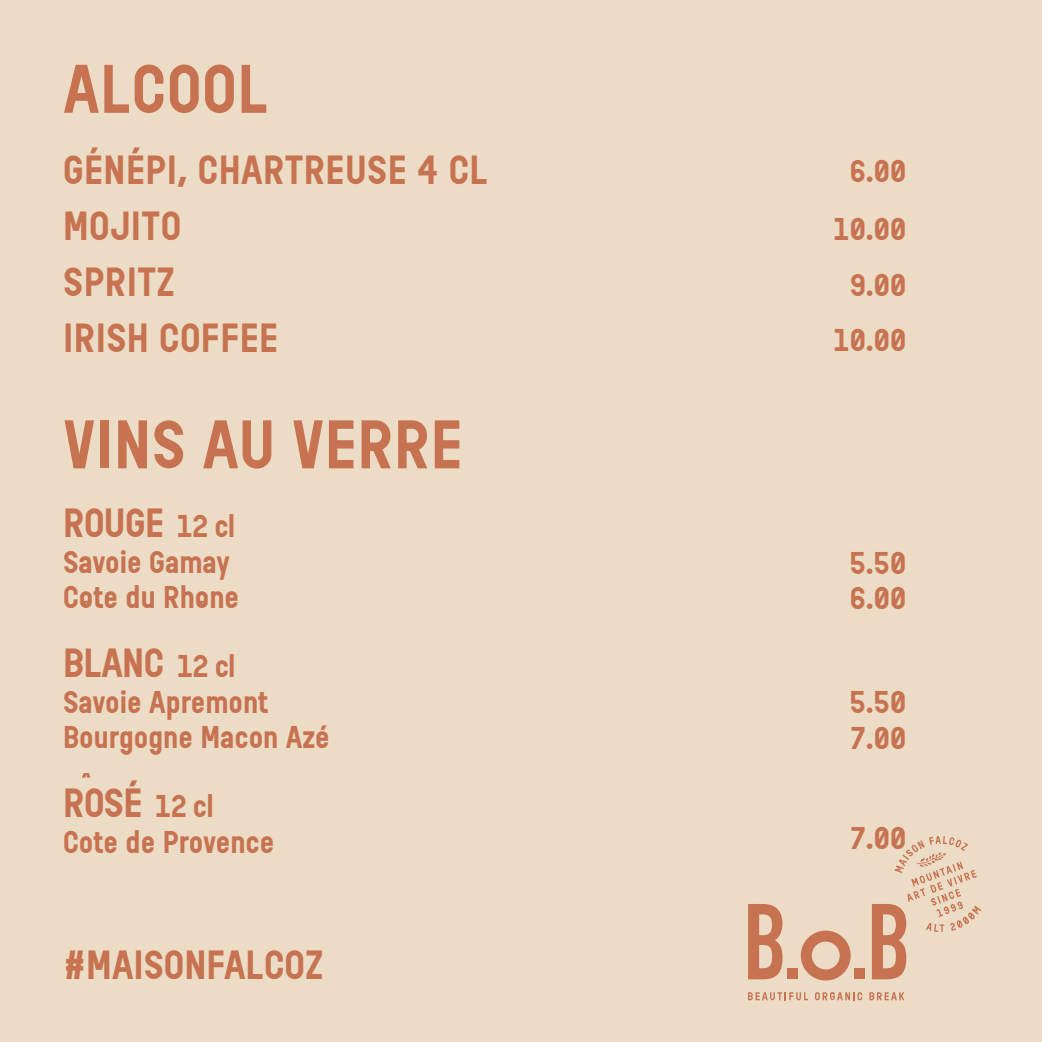
<style>
.page{position:relative;width:1042px;height:1042px;background:#ecdcc5}
.page>*{position:absolute;margin:0;border:0;box-sizing:border-box;transform-origin:0 0}
.t1{font:700 64.75px "Reglo";letter-spacing:.01em;color:#c77251}
.t2{font:700 38.5px/56.2px "Reglo";letter-spacing:.01em;color:#c77351}
.t3{font:700 38.5px "Reglo";letter-spacing:-.015em;color:#c77251}
.t4{font:700 29.75px/35.7px "Reglo";color:#c77251}
.s1{font-size:29.75px}
</style>
<div class="page">
<div style="left:787px;top:968px;width:10px;height:11px;background:#c77352"></div>
<div style="left:854px;top:968px;width:11px;height:11px;background:#c77352"></div>
<svg style="left:748px;top:992px;width:60px;height:8px"></svg>
<svg style="left:815px;top:992px;width:47px;height:8px"></svg>
<svg style="left:869px;top:992px;width:35px;height:8px"></svg>
<svg style="left:801px;top:930px;width:50px;height:50px"></svg>
<svg style="left:748px;top:904px;width:34px;height:75px"></svg>
<svg style="left:872px;top:836px;width:109px;height:143px"></svg>
<svg style="left:82px;top:601px;width:9px;height:4px"></svg>
<svg style="left:198px;top:601px;width:9px;height:4px"></svg>
<svg style="left:82px;top:773px;width:9px;height:4px"></svg>
<h1 class="t1" style="left:63px;top:51px;width:206px">ALCOOL</h1>
<p class="t2" style="left:63px;top:142px;width:426px">GÉNÉPI, CHARTREUSE 4 CL<br>MOJITO<br>SPRITZ<br>IRISH COFFEE</p>
<h1 class="t1" style="left:63px;top:407px;width:401px">VINS AU VERRE</h1>
<p class="t3" style="left:63px;top:500px;width:174px">ROUGE <span class="s1">12 cl</span></p>
<p class="t4" style="left:63px;top:544px;width:178px">Savoie Gamay<br>Cote du Rhone</p>
<p class="t3" style="left:63px;top:640px;width:174px">BLANC <span class="s1">12 cl</span></p>
<p class="t4" style="left:63px;top:684px;width:268px">Savoie Apremont<br>Bourgogne Macon Azé</p>
<p class="t3" style="left:63px;top:780px;width:152px">ROSÉ <span class="s1">12 cl</span></p>
<p class="t4" style="left:63px;top:824px;width:213px">Cote de Provence</p>
<p class="t3" style="left:63px;top:942px;width:262px">#MAISONFALCOZ</p>
<p class="t4" style="left:833px;top:142px;width:74px;line-height:58.3px;text-align:center">6.00<br>10.00</p>
<p class="t4" style="left:849px;top:267px;width:58px">9.00</p>
<p class="t4" style="left:833px;top:322px;width:74px">10.00</p>
<p class="t4" style="left:850px;top:545px;width:58px">5.50</p>
<p class="t4" style="left:849px;top:581px;width:58px">6.00</p>
<p class="t4" style="left:850px;top:685px;width:58px">5.50</p>
<p class="t4" style="left:850px;top:720px;width:58px">7.00</p>
<p class="t4" style="left:850px;top:820px;width:58px">7.00</p>
</div>
